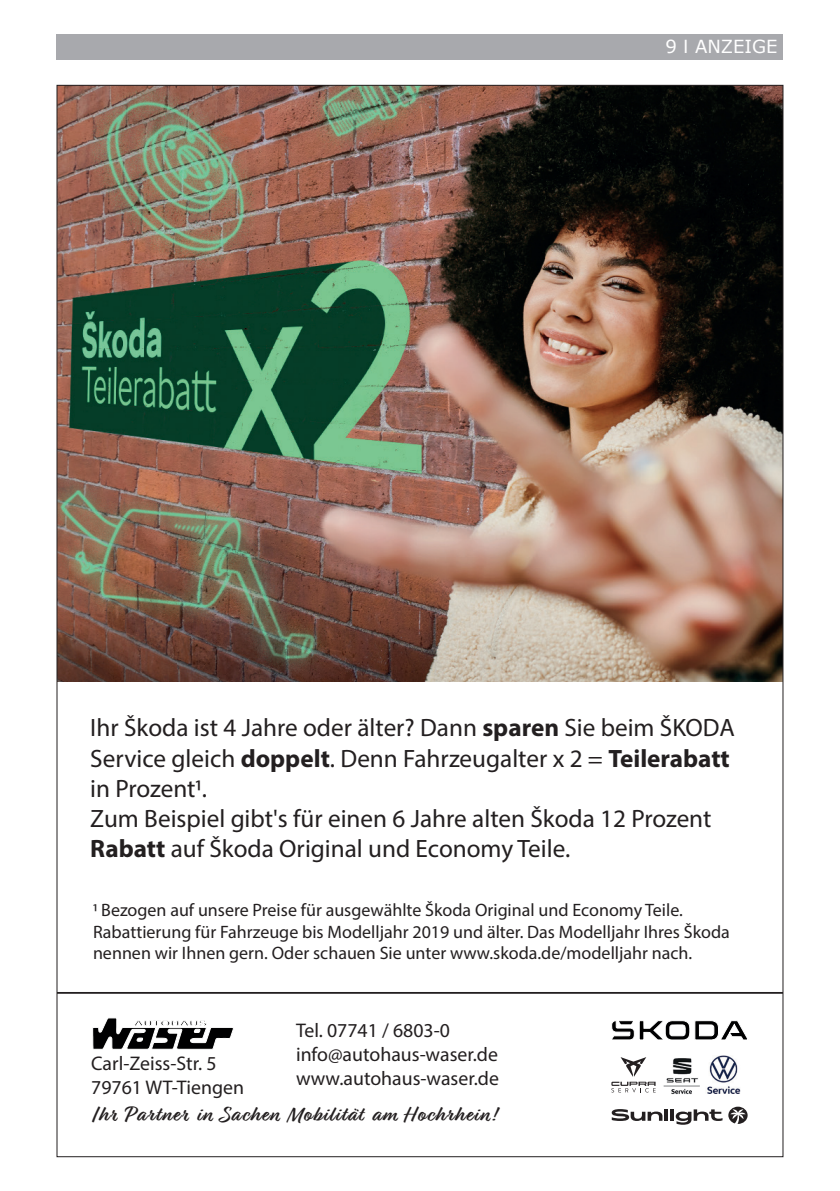
<style>
.page{position:relative;width:840px;height:1191px;background:#fff}
.page>*{position:absolute;margin:0;border:0;box-sizing:border-box;transform-origin:0 0}
.t1{font:25.2px/30.2px "Myriad Pro";color:#231f20}
.t2{font:700 21.6px "Relation";letter-spacing:.05em;color:#231f20}
.t3{font:19.8px/23.8px "Myriad Pro";color:#231f20}
.t4{font:18px/21.6px "Myriad Pro";color:#231f20}
.t5{font:18px "Verdana";color:#fff}
.s1{font-weight:700}
</style>
<div class="page">
<div style="left:57px;top:34px;width:725px;height:25px;background:#a8a9ad"></div>
<hr style="left:57px;top:992px;width:725px;height:1px;background:#231f20">
<svg style="left:611px;top:1020px;width:136px;height:20px"></svg>
<img style="left:707px;top:1055px;width:34px;height:38px">
<img style="left:663px;top:1058px;width:37px;height:37px">
<svg style="left:611px;top:1057px;width:44px;height:35px"></svg>
<svg style="left:611px;top:1109px;width:111px;height:15px"></svg>
<svg style="left:728px;top:1106px;width:19px;height:18px"></svg>
<svg style="left:92px;top:1018px;width:141px;height:31px"></svg>
<img style="left:59px;top:87px;width:721px;height:595px">
<p class="t5" style="left:665px;top:35px;width:113px">9 I ANZEIGE</p>
<p class="t1" style="left:90px;top:712px;width:645px">Ihr Škoda ist 4 Jahre oder älter? Dann <span class="s1">sparen</span> Sie beim ŠKODA Service gleich <span class="s1">doppelt</span>. Denn Fahrzeugalter x 2 = <span class="s1">Teilerabatt </span>in Prozent1.<br>Zum Beispiel gibt's für einen 6 Jahre alten Škoda 12 Prozent <span class="s1">Rabatt</span> auf Škoda Original und Economy Teile.</p>
<p class="t4" style="left:93px;top:899px;width:638px">1 Bezogen auf unsere Preise für ausgewählte Škoda Original und Economy Teile.<br>Rabattierung für Fahrzeuge bis Modelljahr 2019 und älter. Das Modelljahr Ihres Škoda nennen wir Ihnen gern. Oder schauen Sie unter www.skoda.de/modelljahr nach.</p>
<p class="t3" style="left:296px;top:1018px;width:204px">Tel. 07741 / 6803-0 info@autohaus-waser.de www.autohaus-waser.de</p>
<p class="t2" style="left:93px;top:1102px;width:404px">Ihr Partner in Sachen Mobilität am Hochrhein!</p>
<p class="t3" style="left:91px;top:1051px;width:154px">Carl-Zeiss-Str. 5<br>79761 WT-Tiengen</p>
</div>
